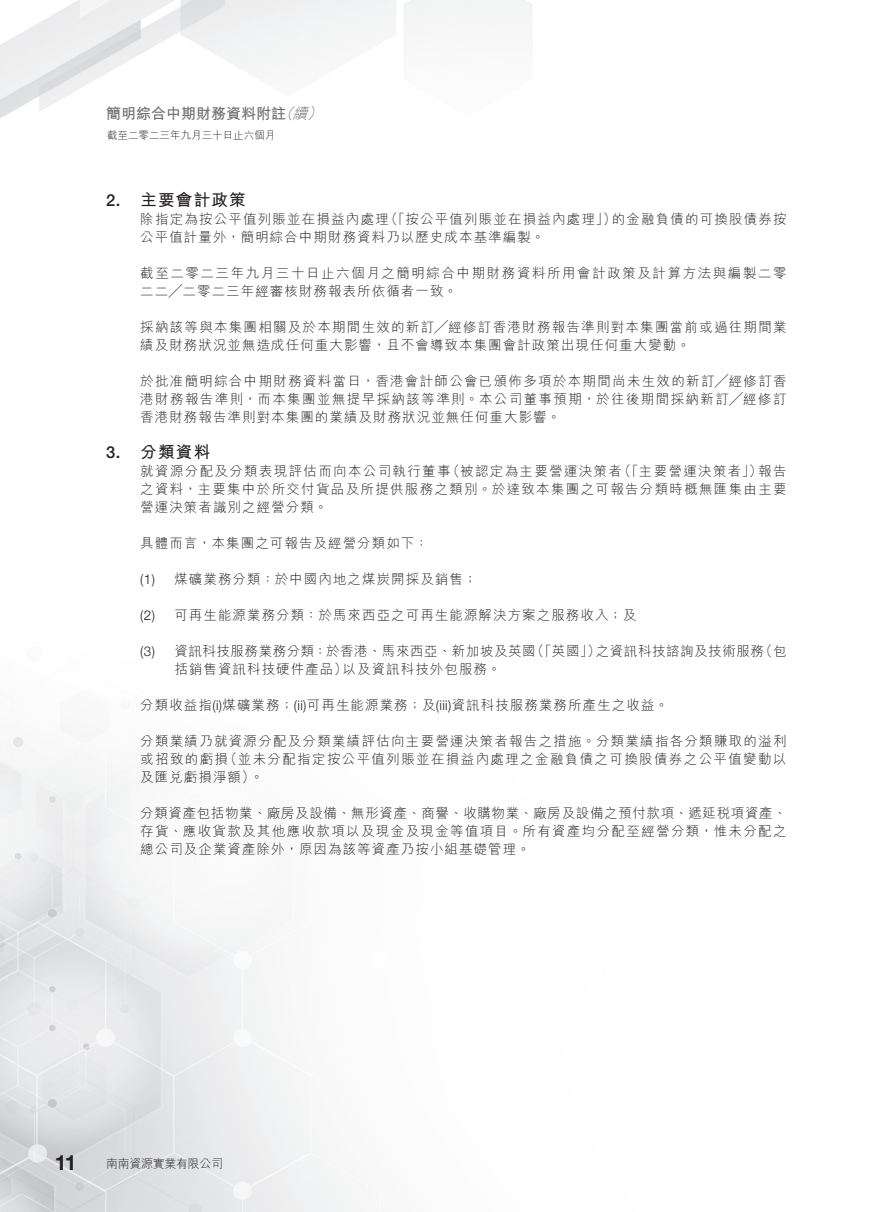
<style>
.page{position:relative;width:893px;height:1212px;background:#fff}
.page>*{position:absolute;margin:0;border:0;box-sizing:border-box;transform-origin:0 0}
.t1{font:700 21px "Helvetica Neue LT Std";color:#231f20}
.t2{font:700 16.5px "M Hei HK";letter-spacing:.08em;color:#231f20}
.t3{font:500 16.5px "Helvetica Neue LT Std";color:#231f20}
.t4{font:700 15px "M Hei HK";color:#6c6d70}
.t5{font:italic 300 15px "M Hei HK";color:#6c6d70}
.t6{font:300 13.5px/18px "M Hei HK";letter-spacing:.09em;color:#231f20}
.t7{font:300 13.5px/18px "M Hei HK";letter-spacing:.115em;color:#231f20}
.t8{font:300 13.5px "M Hei HK";letter-spacing:.04em;color:#231f20}
.t9{font:300 13.5px "Helvetica Neue LT Std";color:#231f20}
.t10{font:300 12px "M Hei HK";letter-spacing:-.03em;color:#231f20}
.t11{font:300 10.5px "M Hei HK";color:#231f20}
.s1{font-weight:300;font-style:italic}
.s2{font-family:"Helvetica Neue LT Std"}
</style>
<div class="page">
<img style="left:0;top:0;width:532px;height:1212px">
<p class="t4" style="left:106px;top:102px;width:207px">簡明綜合中期財務資料附註<span class="s1">續</span></p>
<p class="t5" style="left:278px;top:105px;width:20px">（</p>
<p class="t5" style="left:307px;top:105px;width:20px">(</p>
<p class="t11" style="left:107px;top:130px;width:170px">截至二零二三年九月三十日止六個月</p>
<p class="t3" style="left:106px;top:190px;width:16px">2.</p>
<p class="t3" style="left:106px;top:442px;width:16px">3.</p>
<p class="t2" style="left:140px;top:188px;width:107px">主要會計政策</p>
<p class="t6" style="left:384px;top:210px;width:233px">（「按公平值列賬並在損益內處理」）</p>
<p class="t6" style="left:140px;top:210px;width:406px">除指定為按公平值列賬並在損益內處理<br>公平值計量外，簡明綜合中期財務資料乃以歷史成本基準編製。</p>
<p class="t7" style="left:140px;top:264px;width:648px">截至二零二三年九月三十日止六個月之簡明綜合中期財務資料所用會計政策及計算方法與編製二零二二╱二零二三年經審核財務報表所依循者一致。</p>
<p class="t6" style="left:140px;top:318px;width:648px">採納該等與本集團相關及於本期間生效的新訂╱經修訂香港財務報告準則對本集團當前或過往期間業績及財務狀況並無造成任何重大影響，且不會導致本集團會計政策出現任何重大變動。</p>
<p class="t6" style="left:140px;top:372px;width:648px;text-align:justify">於批准簡明綜合中期財務資料當日，香港會計師公會已頒佈多項於本期間尚未生效的新訂╱經修訂香港財務報告準則，而本集團並無提早採納該等準則。本公司董事預期，於往後期間採納新訂╱經修訂香港財務報告準則對本集團的業績及財務狀況並無任何重大影響。</p>
<p class="t2" style="left:140px;top:440px;width:71px">分類資料</p>
<p class="t6" style="left:612px;top:210px;width:177px">的金融負債的可換股債券按</p>
<p class="t6" style="left:446px;top:462px;width:177px">（被認定為主要營運決策者</p>
<p class="t6" style="left:618px;top:462px;width:146px">（「主要營運決策者」）</p>
<p class="t6" style="left:140px;top:462px;width:648px">就資源分配及分類表現評估而向本公司執行董事<br>之資料，主要集中於所交付貨品及所提供服務之類別。於達致本集團之可報告分類時概無匯集由主要營運決策者識別之經營分類。</p>
<p class="t6" style="left:140px;top:534px;width:289px">具體而言，本集團之可報告及經營分類如下：</p>
<p class="t6" style="left:174px;top:570px;width:304px">煤礦業務分類：於中國內地之煤炭開採及銷售;</p>
<p class="t6" style="left:758px;top:462px;width:30px">報告</p>
<p class="t9" style="left:140px;top:571px;width:16px">1( )</p>
<p class="t9" style="left:140px;top:607px;width:16px">2( )</p>
<p class="t9" style="left:140px;top:643px;width:16px">3( )</p>
<p class="t6" style="left:174px;top:606px;width:463px">可再生能源業務分類：於馬來西亞之可再生能源解決方案之服務收入；及</p>
<p class="t6" style="left:531px;top:642px;width:71px">（「英國」）</p>
<p class="t6" style="left:759px;top:642px;width:29px">（包</p>
<p class="t8" style="left:174px;top:644px;width:363px">資訊科技服務業務分類：於香港、馬來西亞、新加坡及英國</p>
<p class="t8" style="left:596px;top:644px;width:170px">之資訊科技諮詢及技術服務</p>
<p class="t6" style="left:174px;top:660px;width:174px">括銷售資訊科技硬件產品）</p>
<p class="t6" style="left:140px;top:696px;width:529px">分類收益指 <span class="s2">)i(</span> 煤礦業務；<span class="s2">( )i i</span> 可再生能源業務；及<span class="s2">(iii)</span>資訊科技服務業務所產生之收益。</p>
<p class="t6" style="left:140px;top:732px;width:648px;text-align:right">分類業績乃就資源分配及分類業績評估向主要營運決策者報告之措施。分類業績指各分類賺取的溢利（並未分配指定按公平值列賬並在損益內處理之金融負債之可換股債券之公平值變動以</p>
<p class="t6" style="left:343px;top:660px;width:160px">以及資訊科技外包服務。</p>
<p class="t6" style="left:140px;top:750px;width:89px">或招致的虧損</p>
<p class="t6" style="left:140px;top:768px;width:116px">及匯兌虧損淨額(</p>
<p class="t6" style="left:140px;top:804px;width:648px;text-align:justify">分類資產包括物業、廠房及設備、無形資產、商譽、收購物業、廠房及設備之預付款項、遞延稅項資產、存貨、應收貨款及其他應收款項以及現金及現金等值項目。所有資產均分配至經營分類，惟未分配之總公司及企業資產除外，原因為該等資產乃按小組基礎管理。</p>
<p class="t6" style="left:250px;top:768px;width:15px">。</p>
<h1 class="t1" style="left:55px;top:1149px;width:23px">11</h1>
<p class="t10" style="left:106px;top:1157px;width:118px">南南資源實業有限公司</p>
</div>
